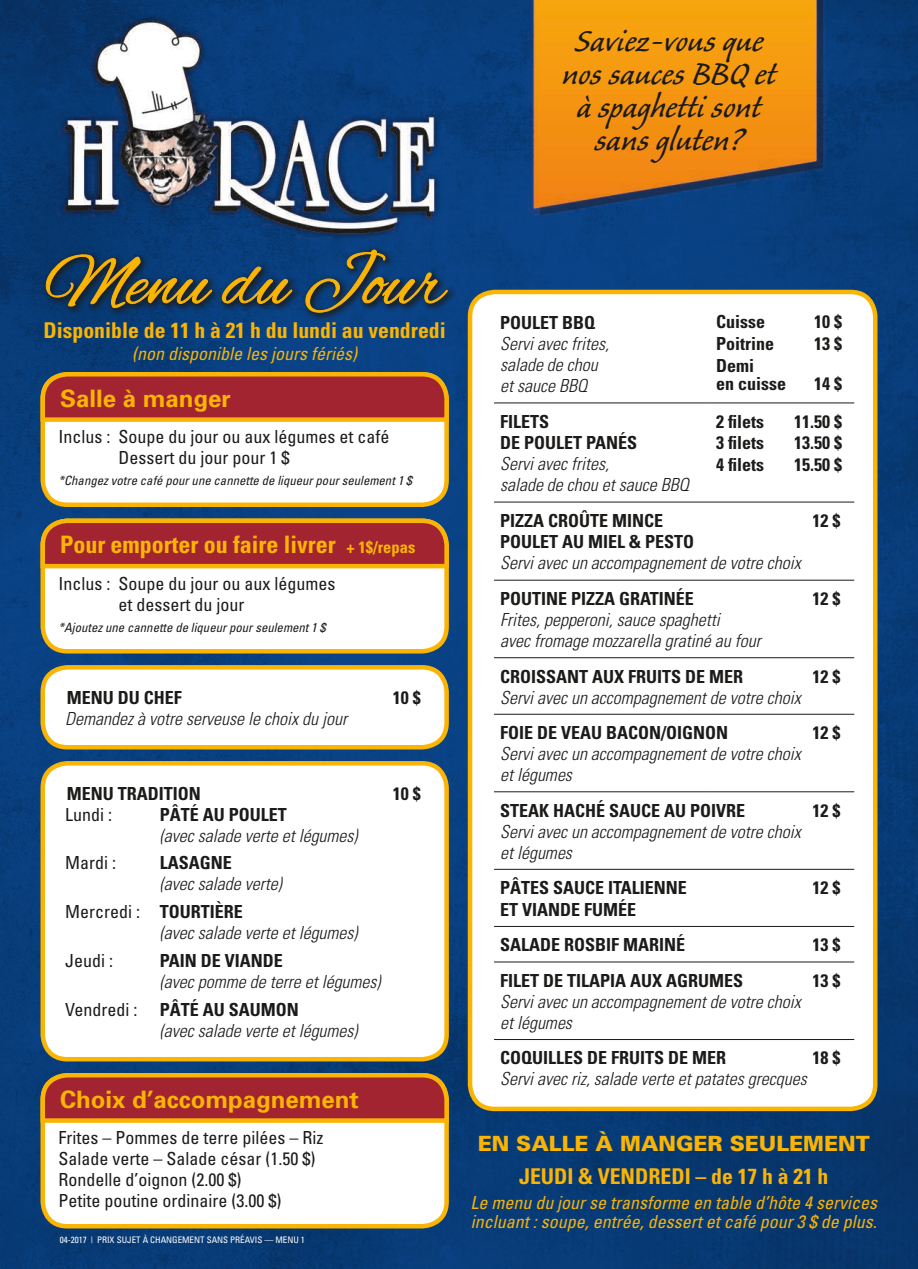
<style>
.page{position:relative;width:918px;height:1269px;background:#fff}
.page>*{position:absolute;margin:0;border:0;box-sizing:border-box;transform-origin:0 0}
.t1{font:73.5px "Alex Brush";color:#fab404}
.t2{font:40.5px/33px "Caliban";color:#1c1b1a;text-align:center}
.t3{font:700 condensed 24px "Univers";color:#fab404}
.t4{font:700 24px "Univers";color:#fab404}
.t5{font:700 condensed 21.75px "Univers";color:#fab404}
.t6{font:900 21px "Univers";color:#fab404}
.t7{font:italic 300 condensed 18px/21px "Univers";color:#1c1b1a}
.t8{font:700 condensed 18px/18px "Univers";color:#1c1b1a}
.t9{font:condensed 18px/21px "Univers";color:#1c1b1a}
.t10{font:italic condensed 18px/19.5px "Univers";color:#fab404}
.t11{font:italic condensed 12.75px "Univers";color:#1c1b1a}
.t12{font:condensed 9px "Univers";color:#fff}
.s1{font-size:16.5px}
.s2{font-weight:400;font-style:normal}
.s3{font-weight:700;font-style:normal}
</style>
<div class="page">
<img style="left:0;top:0;width:918px;height:1269px">
<div style="left:41px;top:245px;width:416px;height:77px;background:#1c1b1a;opacity:.85"></div>
<svg style="left:46px;top:254px;width:167px;height:54px;background:#2e414a"></svg>
<svg style="left:222px;top:266px;width:71px;height:38px;background:#34464c"></svg>
<svg style="left:305px;top:249px;width:143px;height:64px;background:#24435f"></svg>
<div style="left:43px;top:374px;width:404px;height:131px;background:#fff;border-radius:25px"></div>
<div style="left:40px;top:372px;width:409px;height:135px;border:4px solid #fab404;border-radius:25px"></div>
<svg style="left:38px;top:370px;width:413px;height:54px;background:#ac4735"></svg>
<div style="left:43px;top:521px;width:404px;height:130px;background:#fff;border-radius:25px"></div>
<div style="left:40px;top:519px;width:409px;height:135px;border:4px solid #fab404;border-radius:25px"></div>
<svg style="left:38px;top:516px;width:413px;height:55px;background:#ac4937"></svg>
<div style="left:470px;top:292px;width:405px;height:817px;background:#fff;border-radius:25px"></div>
<hr style="left:494px;top:403px;width:216px;height:1px;background:#1c1b1a">
<hr style="left:710px;top:403px;width:144px;height:1px;background:#1c1b1a">
<hr style="left:494px;top:502px;width:216px;height:1px;background:#1c1b1a">
<hr style="left:710px;top:502px;width:144px;height:1px;background:#1c1b1a">
<hr style="left:494px;top:580px;width:216px;height:1px;background:#1c1b1a">
<hr style="left:710px;top:580px;width:144px;height:1px;background:#1c1b1a">
<hr style="left:494px;top:657px;width:216px;height:1px;background:#1c1b1a">
<hr style="left:710px;top:657px;width:144px;height:1px;background:#1c1b1a">
<hr style="left:494px;top:714px;width:216px;height:1px;background:#1c1b1a">
<hr style="left:710px;top:714px;width:144px;height:1px;background:#1c1b1a">
<hr style="left:494px;top:791px;width:216px;height:1px;background:#1c1b1a">
<hr style="left:710px;top:791px;width:144px;height:1px;background:#1c1b1a">
<hr style="left:494px;top:869px;width:216px;height:1px;background:#1c1b1a">
<hr style="left:710px;top:869px;width:144px;height:1px;background:#1c1b1a">
<hr style="left:494px;top:926px;width:216px;height:1px;background:#1c1b1a">
<hr style="left:710px;top:926px;width:144px;height:1px;background:#1c1b1a">
<hr style="left:494px;top:962px;width:216px;height:1px;background:#1c1b1a">
<hr style="left:710px;top:962px;width:144px;height:1px;background:#1c1b1a">
<hr style="left:494px;top:1039px;width:216px;height:1px;background:#1c1b1a">
<hr style="left:710px;top:1039px;width:144px;height:1px;background:#1c1b1a">
<div style="left:468px;top:290px;width:409px;height:821px;border:4px solid #fab404;border-radius:25px"></div>
<div style="left:43px;top:667px;width:404px;height:80px;background:#fff;border-radius:25px"></div>
<div style="left:40px;top:665px;width:409px;height:85px;border:4px solid #fab404;border-radius:25px"></div>
<div style="left:43px;top:763px;width:404px;height:296px;background:#fff;border-radius:25px"></div>
<div style="left:40px;top:761px;width:409px;height:300px;border:4px solid #fab404;border-radius:25px"></div>
<div style="left:43px;top:1075px;width:404px;height:151px;background:#fff;border-radius:25px"></div>
<div style="left:40px;top:1073px;width:409px;height:155px;border:4px solid #fab404;border-radius:25px"></div>
<svg style="left:38px;top:1071px;width:413px;height:54px;background:#ac4734"></svg>
<h2 class="t2" style="left:562px;top:26px;width:216px">Saviez-vous que nos sauces BBQ et à spaghetti sont sans gluten?</h2>
<h1 class="t1" style="left:45px;top:242px;width:401px">Menu du Jour</h1>
<p class="t5" style="left:44px;top:316px;width:404px">Disponible de 11 h à 21 h du lundi au vendredi</p>
<p class="t10" style="left:132px;top:343px;width:226px">(non disponible les jours fériés)</p>
<h3 class="t4" style="left:60px;top:383px;width:172px">Salle à manger</h3>
<p class="t9" style="left:118px;top:426px;width:272px;text-indent:-60px">Inclus : Soupe du jour ou aux légumes et café<br>Dessert du jour pour 1 $</p>
<p class="t11" style="left:58px;top:473px;width:355px">*Changez votre café pour une cannette de liqueur pour seulement 1 $</p>
<h3 class="t3" style="left:60px;top:530px;width:357px">Pour emporter ou faire livrer <span class="s1">+ 1$/repas</span></h3>
<p class="t9" style="left:118px;top:572px;width:218px;text-indent:-60px">Inclus : Soupe du jour ou aux légumes et dessert du jour</p>
<p class="t11" style="left:58px;top:619px;width:268px">*Ajoutez une cannette de liqueur pour seulement 1 $</p>
<p class="t8" style="left:67px;top:688px;width:116px">MENU DU CHEF</p>
<p class="t8" style="left:393px;top:688px;width:29px">10 $</p>
<p class="t7" style="left:65px;top:708px;width:283px">Demandez à votre serveuse le choix du jour</p>
<p class="t8" style="left:67px;top:784px;width:136px">MENU TRADITION</p>
<p class="t8" style="left:393px;top:784px;width:29px">10 $</p>
<p class="t9" style="left:65px;top:803px;width:48px">Lundi :</p>
<p class="t8" style="left:160px;top:805px;width:21px">Pâté</p>
<p class="t8" style="left:203px;top:805px;width:37px">au poulet</p>
<p class="t7" style="left:160px;top:825px;width:199px">(avec salade verte et légumes)</p>
<p class="t9" style="left:65px;top:852px;width:52px">Mardi :</p>
<p class="t8" style="left:160px;top:854px;width:20px">Lasagne</p>
<p class="t7" style="left:65px;top:870px;width:218px;line-height:27.8px;text-indent:94px">(avec salade verte)<br><span class="s2">Mercredi :</span> <span class="s3">Tourti</span></p>
<p class="t8" style="left:215px;top:903px;width:19px">ère</p>
<p class="t7" style="left:160px;top:922px;width:199px">(avec salade verte et légumes)</p>
<p class="t9" style="left:65px;top:950px;width:49px">Jeudi :</p>
<p class="t8" style="left:160px;top:951px;width:20px">Pain</p>
<p class="t8" style="left:201px;top:951px;width:35px">de viande</p>
<p class="t7" style="left:65px;top:968px;width:317px;line-height:27.8px;text-indent:94px">(avec pomme de terre et légumes)<br><span class="s2">Vendredi :</span> <span class="s3">Pâté</span></p>
<p class="t8" style="left:203px;top:1000px;width:39px">au saumon</p>
<p class="t7" style="left:160px;top:1020px;width:199px">(avec salade verte et légumes)</p>
<h3 class="t4" style="left:60px;top:1084px;width:300px">Choix d’accompagnement</h3>
<p class="t9" style="left:58px;top:1127px;width:266px">Frites – Pommes de terre pilées – Riz Salade verte – Salade césar (1.50 $)<br>Rondelle d’oignon (2.00 $)<br>Petite poutine ordinaire (3.00 $)</p>
<p class="t12" style="left:60px;top:1234px;width:246px">04-2017 | PRIX SUJET À CHANGEMENT SANS PRÉAVIS — MENU 1</p>
<p class="t8" style="left:500px;top:313px;width:96px">POULET BBQ</p>
<p class="t7" style="left:500px;top:333px;width:110px">Servi avec frites, salade de chou et sauce BBQ</p>
<p class="t8" style="left:500px;top:410px;width:139px;line-height:21.6px">FILETS<br>DE POULET PANÉS</p>
<p class="t7" style="left:500px;top:453px;width:190px">Servi avec frites,<br>salade de chou et sauce BBQ</p>
<p class="t8" style="left:716px;top:313px;width:50px">Cuisse</p>
<p class="t8" style="left:814px;top:313px;width:29px">10 $</p>
<p class="t8" style="left:716px;top:334px;width:60px">Poitrine</p>
<p class="t8" style="left:814px;top:334px;width:29px">13 $</p>
<p class="t8" style="left:716px;top:356px;width:71px">Demi<br>en cuisse</p>
<p class="t8" style="left:814px;top:374px;width:29px">14 $</p>
<p class="t8" style="left:716px;top:412px;width:49px">2 filets</p>
<p class="t8" style="left:794px;top:412px;width:49px">11.50 $</p>
<p class="t8" style="left:716px;top:434px;width:49px">3 filets</p>
<p class="t8" style="left:794px;top:434px;width:49px">13.50 $</p>
<p class="t8" style="left:716px;top:455px;width:49px">4 filets</p>
<p class="t8" style="left:794px;top:455px;width:49px">15.50 $</p>
<p class="t8" style="left:500px;top:511px;width:165px">PIZZA CROÛTE MINCE</p>
<p class="t8" style="left:813px;top:511px;width:29px">12 $</p>
<p class="t8" style="left:500px;top:533px;width:195px">POULET AU MIEL &amp; PESTO</p>
<p class="t7" style="left:500px;top:552px;width:302px">Servi avec un accompagnement de votre choix</p>
<p class="t8" style="left:500px;top:589px;width:195px">POUTINE PIZZA GRATINÉE</p>
<p class="t8" style="left:813px;top:589px;width:29px">12 $</p>
<p class="t7" style="left:500px;top:609px;width:262px">Frites, pepperoni, sauce spaghetti<br>avec fromage mozzarella gratiné au four</p>
<p class="t8" style="left:500px;top:667px;width:245px">CROISSANT AUX FRUITS DE MER</p>
<p class="t8" style="left:813px;top:667px;width:29px">12 $</p>
<p class="t7" style="left:500px;top:686px;width:302px">Servi avec un accompagnement de votre choix</p>
<p class="t8" style="left:500px;top:723px;width:230px">FOIE DE VEAU BACON/OIGNON</p>
<p class="t8" style="left:813px;top:723px;width:29px">12 $</p>
<p class="t7" style="left:500px;top:743px;width:302px">Servi avec un accompagnement de votre choix et légumes</p>
<p class="t8" style="left:500px;top:801px;width:247px">STEAK HACHÉ SAUCE AU POIVRE</p>
<p class="t8" style="left:813px;top:801px;width:29px">12 $</p>
<p class="t7" style="left:500px;top:821px;width:302px">Servi avec un accompagnement de votre choix et légumes</p>
<p class="t8" style="left:500px;top:878px;width:188px">PÂTES SAUCE ITALIENNE</p>
<p class="t8" style="left:813px;top:878px;width:29px">12 $</p>
<p class="t8" style="left:500px;top:891px;width:187px;line-height:35.5px">ET VIANDE FUMÉE<br>SALADE ROSBIF MARINÉ</p>
<p class="t8" style="left:813px;top:936px;width:29px">13 $</p>
<p class="t8" style="left:500px;top:971px;width:244px">FILET DE TILAPIA AUX AGRUMES</p>
<p class="t8" style="left:813px;top:971px;width:29px">13 $</p>
<p class="t7" style="left:500px;top:991px;width:302px">Servi avec un accompagnement de votre choix et légumes</p>
<p class="t8" style="left:500px;top:1049px;width:227px">COQUILLES DE FRUITS DE MER</p>
<p class="t8" style="left:813px;top:1049px;width:29px">18 $</p>
<p class="t7" style="left:500px;top:1068px;width:308px">Servi avec riz, salade verte et patates grecques</p>
<p class="t6" style="left:478px;top:1131px;width:393px">EN SALLE À MANGER SEULEMENT</p>
<p class="t5" style="left:519px;top:1162px;width:311px">JEUDI &amp; VENDREDI – de 17 h à 21 h</p>
<p class="t10" style="left:470px;top:1192px;width:408px">Le menu du jour se transforme en table d’hôte 4 services incluant : soupe, entrée, dessert et café pour 3 $ de plus.</p>
</div>
